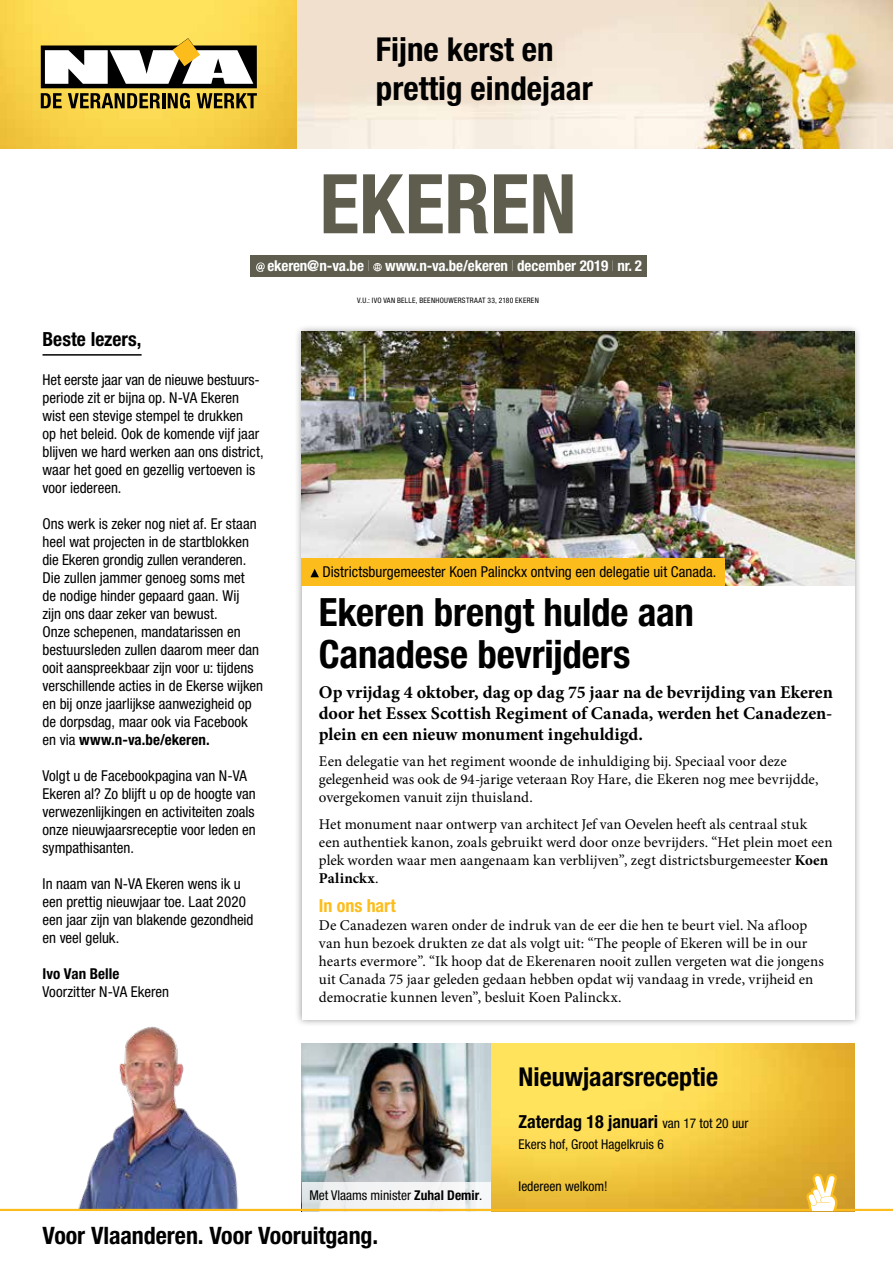
<style>
.page{position:relative;width:893px;height:1263px;background:#fff}
.page>*{position:absolute;margin:0;border:0;box-sizing:border-box;transform-origin:0 0}
.t1{font:700 condensed 82.5px "Helvetica Neue LT Std";letter-spacing:-.005em;color:#5e5d4e}
.t2{font:700 condensed 39px/42px "Helvetica Neue LT Std";letter-spacing:-.005em;color:#000}
.t3{font:700 condensed 33px/39px "Helvetica Neue LT Std";color:#000}
.t4{font:700 condensed 25.95px "Helvetica Neue LT Std";color:#000}
.t5{font:700 condensed 24px "Helvetica Neue LT Std";letter-spacing:-.005em;color:#000}
.t6{font:700 condensed 19.5px "Helvetica Neue LT Std";color:#000}
.t7{font:700 18px/21px "Minion Pro";letter-spacing:-.005em;color:#000;text-align:justify}
.t8{font:700 condensed 18px "Helvetica Neue LT Std";color:#000}
.t9{font:700 condensed 18px "Helvetica Neue LT Std";letter-spacing:-.005em;color:#fcbd1c}
.t10{font:700 condensed 17.55px "Helvetica Neue LT Std";color:#000}
.t11{font:condensed 15px/18px "Helvetica Neue LT Std";color:#000}
.t12{font:15px/18px "Minion Pro";color:#000}
.t13{font:700 condensed 15px "Helvetica Neue LT Std";letter-spacing:-.01em;color:#fff}
.t14{font:700 condensed 15px "Helvetica Neue LT Std";letter-spacing:.005em;color:#000}
.t15{font:condensed 13.5px "Helvetica Neue LT Std";color:#000}
.t16{font:condensed 7.5px "Helvetica Neue LT Std";letter-spacing:.035em;color:#000}
.s1{font-weight:400;font-size:14.55px}
.s2{font-weight:200}
.s3{font-weight:700}
.s4{font-weight:400;font-size:13.5px}
</style>
<div class="page">
<div style="left:250px;top:255px;width:396px;height:21px;background:#5e5d4e"></div>
<svg style="left:256px;top:262px;width:9px;height:10px"></svg>
<svg style="left:373px;top:263px;width:9px;height:8px"></svg>
<svg style="left:0;top:0;width:298px;height:149px;background:#f8d44c"></svg>
<svg style="left:41px;top:38px;width:216px;height:71px"></svg>
<img style="left:298px;top:0;width:595px;height:149px">
<hr style="left:43px;top:354px;width:99px;height:2px;background:#000">
<img style="left:89px;top:1026px;width:147px;height:147px">
<div style="left:294px;top:324px;width:568px;height:703px;background:#000;opacity:.4"></div>
<div style="left:302px;top:332px;width:553px;height:687px;background:#fff"></div>
<img style="left:302px;top:332px;width:553px;height:254px">
<div style="left:302px;top:558px;width:423px;height:28px;background:#fcbd1c"></div>
<svg style="left:310px;top:569px;width:9px;height:8px"></svg>
<img style="left:490px;top:1043px;width:365px;height:130px">
<img style="left:302px;top:1043px;width:188px;height:130px">
<svg style="left:0;top:1173px;width:893px;height:38px"></svg>
<h3 class="t3" style="left:376px;top:30px;width:218px">Fijne kerst en prettig eindejaar</h3>
<p class="t10" style="left:326px;top:45px;width:181px">Vrijdag 31 januari <span class="s1">19.30 uur</span></p>
<h1 class="t1" style="left:320px;top:154px;width:259px">EKEREN</h1>
<p class="t13" style="left:267px;top:257px;width:376px">ekeren@n-va.be <span class="s2">I</span> www.n-va.be/ekeren <span class="s2">I</span> december 2019 <span class="s2">I</span> nr. 2</p>
<h3 class="t6" style="left:43px;top:327px;width:101px">Beste lezers,</h3>
<p class="t11" style="left:43px;top:370px;width:223px">Het eerste jaar van de nieuwe bestuurs&shy;periode zit er bijna op. N-VA Ekeren wist een stevige stempel te drukken<br>op het beleid. Ook de komende vijf jaar blijven we hard werken aan ons district, waar het goed en gezellig vertoeven is voor iedereen.</p>
<p class="t11" style="left:43px;top:514px;width:222px">Ons werk is zeker nog niet af. Er staan heel wat projecten in de startblokken die Ekeren grondig zullen veranderen.<br>Die zullen jammer genoeg soms met<br>de nodige hinder gepaard gaan. Wij<br>zijn ons daar zeker van bewust.<br>Onze schepenen, mandatarissen en bestuursleden zullen daarom meer dan ooit aanspreekbaar zijn voor u: tijdens verschillende acties in de Ekerse wijken en bij onze jaarlijkse aanwezigheid op de dorpsdag, maar ook via Facebook en via <span class="s3">www.n-va.be/ekeren.</span></p>
<p class="t11" style="left:43px;top:766px;width:215px">Volgt u de Facebookpagina van N-VA Ekeren al? Zo blijft u op de hoogte van verwezenlijkingen en activiteiten zoals onze nieuwjaarsreceptie voor leden en sympathisanten.</p>
<p class="t11" style="left:43px;top:874px;width:213px">In naam van N-VA Ekeren wens ik u een prettig nieuwjaar toe. Laat 2020 een jaar zijn van blakende gezondheid en veel geluk.</p>
<p class="t14" style="left:43px;top:964px;width:79px">Ivo Van Belle</p>
<p class="t11" style="left:43px;top:982px;width:128px">Voorzitter N-VA Ekeren</p>
<p class="t16" style="left:357px;top:296px;width:183px">V.U.: IVO VAN BELLE, BEENHOUWERSTRAAT 33, 2180 EKEREN</p>
<p class="t11" style="left:322px;top:563px;width:395px">Districtsburgemeester Koen Palinckx ontving een delegatie uit Canada.</p>
<h2 class="t2" style="left:319px;top:591px;width:377px">Ekeren brengt hulde aan<br>Canadese bevrijders</h2>
<p class="t7" style="left:319px;top:681px;width:515px">Op vrijdag 4 oktober, dag op dag 75 jaar na de bevrijding van Ekeren door het Essex Scottish Regiment of Canada, werden het Canadezen&shy;plein en een nieuw monument ingehuldigd.</p>
<p class="t12" style="left:319px;top:753px;width:501px">Een delegatie van het regiment woonde de inhuldiging bij. Speciaal voor deze gelegenheid was ook de 94-jarige veteraan Roy Hare, die Ekeren nog mee bevrijdde, overgekomen vanuit zijn thuisland.</p>
<p class="t12" style="left:319px;top:815px;width:515px">Het monument naar ontwerp van architect Jef van Oevelen heeft als centraal stuk<br>een authentiek kanon, zoals gebruikt werd door onze bevrijders. “Het plein moet een plek worden waar men aangenaam kan verblijven”, zegt districtsburgemeester <span class="s3">Koen Palinckx</span>.</p>
<p class="t9" style="left:319px;top:895px;width:79px">In ons hart</p>
<p class="t12" style="left:319px;top:917px;width:506px">De Canadezen waren onder de indruk van de eer die hen te beurt viel. Na afloop van hun bezoek drukten ze dat als volgt uit: “The people of Ekeren will be in our hearts evermore”. “Ik hoop dat de Ekerenaren nooit zullen vergeten wat die jongens uit Canada 75 jaar geleden gedaan hebben opdat wij vandaag in vrede, vrijheid en democratie kunnen leven”, besluit Koen Palinckx.</p>
<p class="t15" style="left:309px;top:1187px;width:175px">Met Vlaams minister <span class="s3">Zuhal Demir</span>.</p>
<h3 class="t4" style="left:519px;top:1061px;width:201px">Nieuwjaarsreceptie</h3>
<p class="t8" style="left:519px;top:1111px;width:231px">Zaterdag 18 januari <span class="s4">van 17 tot 20 uur</span></p>
<p class="t15" style="left:519px;top:1136px;width:147px">Ekers hof, Groot Hagelkruis 6</p>
<p class="t15" style="left:519px;top:1178px;width:91px">Iedereen welkom!</p>
<h3 class="t5" style="left:43px;top:1221px;width:337px">Voor Vlaanderen. Voor Vooruitgang.</h3>
</div>
